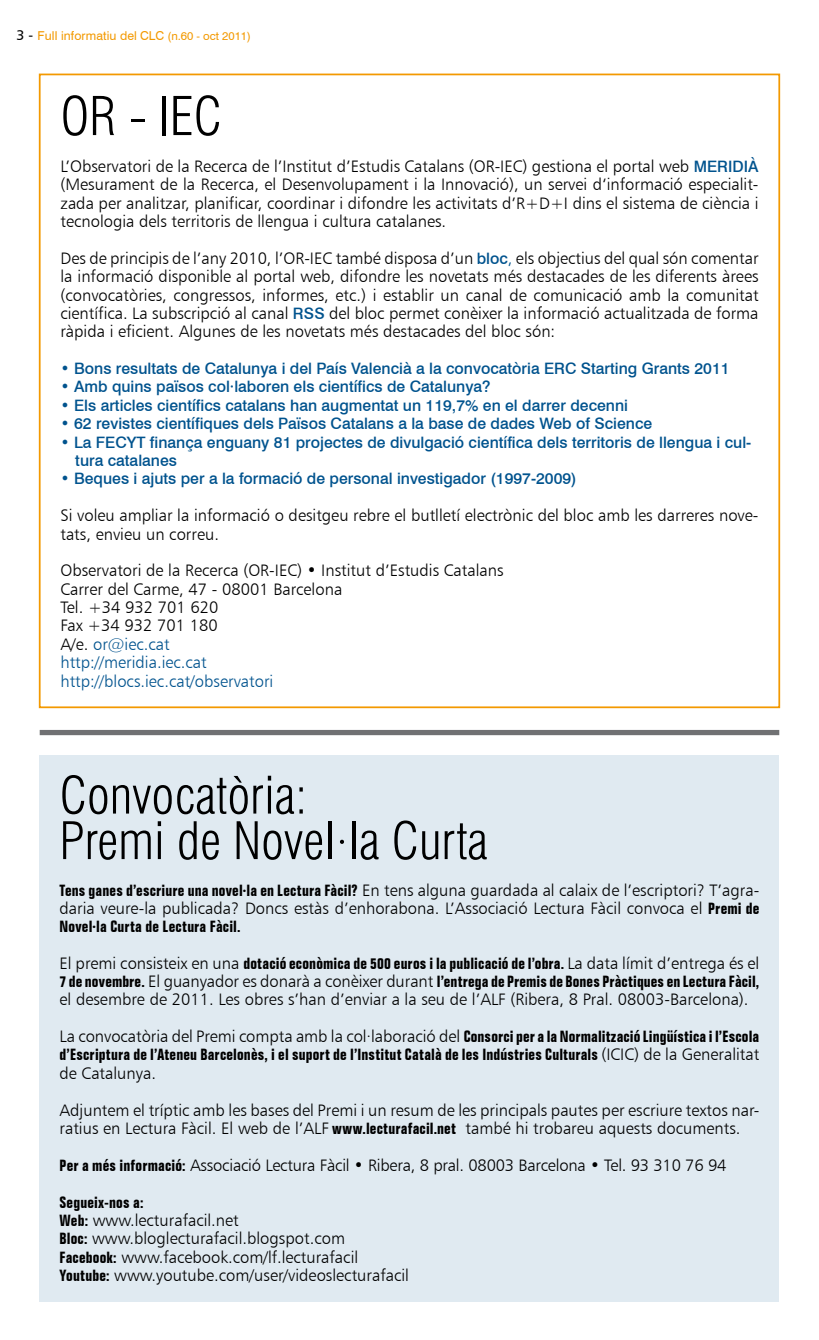
<style>
.page{position:relative;width:819px;height:1340px;background:#fff}
.page>*{position:absolute;margin:0;border:0;box-sizing:border-box;transform-origin:0 0}
.titol_noticia{font:300 condensed 52.5px "Swiss 721 BT";color:#000}
.titol_noticia-2{font:300 condensed 50.75px "Swiss 721 BT";color:#000}
.text_normal{font:16.62px/18.4px "Humanist 777 BT Light B";color:#000}
.text_normal-2{font:16.62px "Humanist 777 BT Light B";color:#00538e}
.negreta_mdbt{font:500 15.75px/18.4px "Swiss 721 BT";color:#00538e}
.text_normal-3{font:700 condensed 15.75px/18.4px "Folio BT";letter-spacing:.005em;color:#000}
.t1{font:12.25px "Swiss 721 BT";letter-spacing:.01em;color:#f39900}
.s1{font-family:"Humanist 777 BT Roman B";font-size:14px;color:#000}
.s2{font-size:11.38px}
.s3{font-family:"Swiss 721 BT";font-weight:500;font-size:15.75px;color:#00538e}
.s4{color:#00538e}
.s5{color:#000}
.s6{font-family:"Folio BT";font-weight:700;font-stretch:condensed;font-size:15.75px}
.s7{font-family:"Humanist 777 BT Light B";font-weight:400;font-stretch:normal;font-size:16.62px}
</style>
<div class="page">
<div style="left:40px;top:755px;width:739px;height:546px;background:#e0eaf1"></div>
<div style="left:40px;top:730px;width:739px;height:5px;background:#707173"></div>
<p class="t1" style="left:17px;top:29px;width:236px"><span class="s1">3 -</span> Full informatiu del CLC <span class="s2">(n.60 - oct 2011)</span></p>
<p class="titol_noticia" style="left:60px;top:84px;width:163px">OR - IEC</p>
<p class="text_normal" style="left:60px;top:157px;width:699px;text-align:justify">L’Observatori de la Recerca de l’Institut d’Estudis Catalans (OR-IEC) gestiona el portal web <span class="s3">MERIDIÀ </span>(Mesurament de la Recerca, el Desenvolupament i la Innovació), un servei d‘informació especialit&shy;zada per analitzar, planificar, coordinar i difondre les activitats d’R+D+I dins el sistema de ciència i tecnologia dels territoris de llengua i cultura catalanes.</p>
<p class="text_normal" style="left:60px;top:248px;width:699px;text-align:justify">Des de principis de l’any 2010, l’OR-IEC també disposa d’un <span class="s3">bloc</span><span class="s4">,</span> els objectius del qual són comentar la informació disponible al portal web, difondre les novetats més destacades de les diferents àrees (convocatòries, congressos, informes, etc.) i establir un canal de comunicació amb la comunitat científica. La subscripció al canal <span class="s3">RSS</span> del bloc permet conèixer la informació actualitzada de forma ràpida i eficient. Algunes de les novetats més destacades del bloc són:</p>
<p class="negreta_mdbt" style="left:60px;top:359px;width:670px">• Bons resultats de Catalunya i del País Valencià a la convocatòria ERC Starting Grants 2011</p>
<p class="negreta_mdbt" style="left:60px;top:377px;width:432px">• Amb quins països col·laboren els científics de Catalunya?</p>
<p class="negreta_mdbt" style="left:60px;top:396px;width:569px">• Els articles científics catalans han augmentat un 119,7% en el darrer decenni</p>
<p class="negreta_mdbt" style="left:60px;top:414px;width:593px">• 62 revistes científiques dels Països Catalans a la base de dades Web of Science</p>
<p class="negreta_mdbt" style="left:75px;top:432px;width:677px;text-indent:-15px">• La FECYT finança enguany 81 projectes de divulgació científica dels territoris de llengua i cul&shy;tura catalanes</p>
<p class="negreta_mdbt" style="left:60px;top:469px;width:518px">• Beques i ajuts per a la formació de personal investigador (1997-2009)</p>
<p class="text_normal" style="left:60px;top:506px;width:699px">Si voleu ampliar la informació o desitgeu rebre el butlletí electrònic del bloc amb les darreres nove&shy;tats, envieu un correu.</p>
<p class="text_normal" style="left:60px;top:561px;width:444px">Observatori de la Recerca (OR-IEC) • Institut d’Estudis Catalans</p>
<p class="text_normal" style="left:60px;top:579px;width:283px">Carrer del Carme, 47 - 08001 Barcelona</p>
<p class="text_normal" style="left:60px;top:598px;width:159px">Tel. +34 932 701 620</p>
<p class="text_normal" style="left:60px;top:616px;width:159px">Fax +34 932 701 180</p>
<p class="text_normal-2" style="left:60px;top:634px;width:111px"><span class="s5">A/e.</span> or@iec.cat</p>
<p class="text_normal-2" style="left:60px;top:652px;width:148px">http://meridia.iec.cat</p>
<p class="text_normal-2" style="left:60px;top:670px;width:214px">http://blocs.iec.cat/observatori</p>
<p class="titol_noticia-2" style="left:60px;top:764px;width:249px">Convocatòria:</p>
<p class="titol_noticia-2" style="left:60px;top:810px;width:430px">Premi de Novel·la Curta</p>
<p class="text_normal" style="left:60px;top:880px;width:701px"><span class="s6">Tens ganes d’escriure una novel·la en Lectura Fàcil?</span> En tens alguna guardada al calaix de l’escriptori? T’agra&shy;daria veure-la publicada? Doncs estàs d’enhorabona. L’Associació Lectura Fàcil convoca el <span class="s6">Premi de</span></p>
<p class="text_normal-3" style="left:60px;top:916px;width:182px">Novel·la Curta de Lectura Fàcil.</p>
<p class="text_normal-3" style="left:60px;top:953px;width:701px"><span class="s7">El premi consisteix en una</span> dotació econòmica de 500 euros i la publicació de l’obra. <span class="s7">La data límit d’entrega és el<br></span>7 de novembre. <span class="s7">El guanyador es donarà a conèixer durant</span> l’entrega de Premis de Bones Pràctiques en Lectura Fàcil,</p>
<p class="text_normal" style="left:60px;top:990px;width:690px">el desembre de 2011. Les obres s’han d’enviar a la seu de l’ALF (Ribera, 8 Pral. 08003-Barcelona).</p>
<p class="text_normal" style="left:60px;top:1026px;width:701px">La convocatòria del Premi compta amb la col·laboració del <span class="s6">Consorci per a la Normalització Lingüística i l’Escola</span></p>
<p class="text_normal-3" style="left:60px;top:1045px;width:701px">d’Escriptura de l’Ateneu Barcelonès, i el suport de l’Institut Català de les Indústries Culturals <span class="s7">(ICIC) de la Generalitat</span></p>
<p class="text_normal" style="left:60px;top:1063px;width:98px">de Catalunya.</p>
<p class="text_normal" style="left:60px;top:1100px;width:701px">Adjuntem el tríptic amb les bases del Premi i un resum de les principals pautes per escriure textos nar&shy;ratius en Lectura Fàcil. El web de l’ALF <span class="s6">www.lecturafacil.net</span> també hi trobareu aquests documents.</p>
<p class="text_normal" style="left:60px;top:1155px;width:668px"><span class="s6">Per a més informació:</span> Associació Lectura Fàcil • Ribera, 8 pral. 08003 Barcelona • Tel. 93 310 76 94</p>
<p class="text_normal-3" style="left:60px;top:1192px;width:85px">Segueix-nos a:</p>
<p class="text_normal" style="left:60px;top:1210px;width:181px"><span class="s6">Web:</span> www.lecturafacil.net</p>
<p class="text_normal" style="left:60px;top:1228px;width:287px"><span class="s6">Bloc:</span> www.bloglecturafacil.blogspot.com</p>
<p class="text_normal" style="left:60px;top:1247px;width:300px"><span class="s6">Facebook:</span> www.facebook.com/lf.lecturafacil</p>
<p class="text_normal" style="left:60px;top:1265px;width:351px"><span class="s6">Youtube:</span> www.youtube.com/user/videoslecturafacil</p>
</div>
